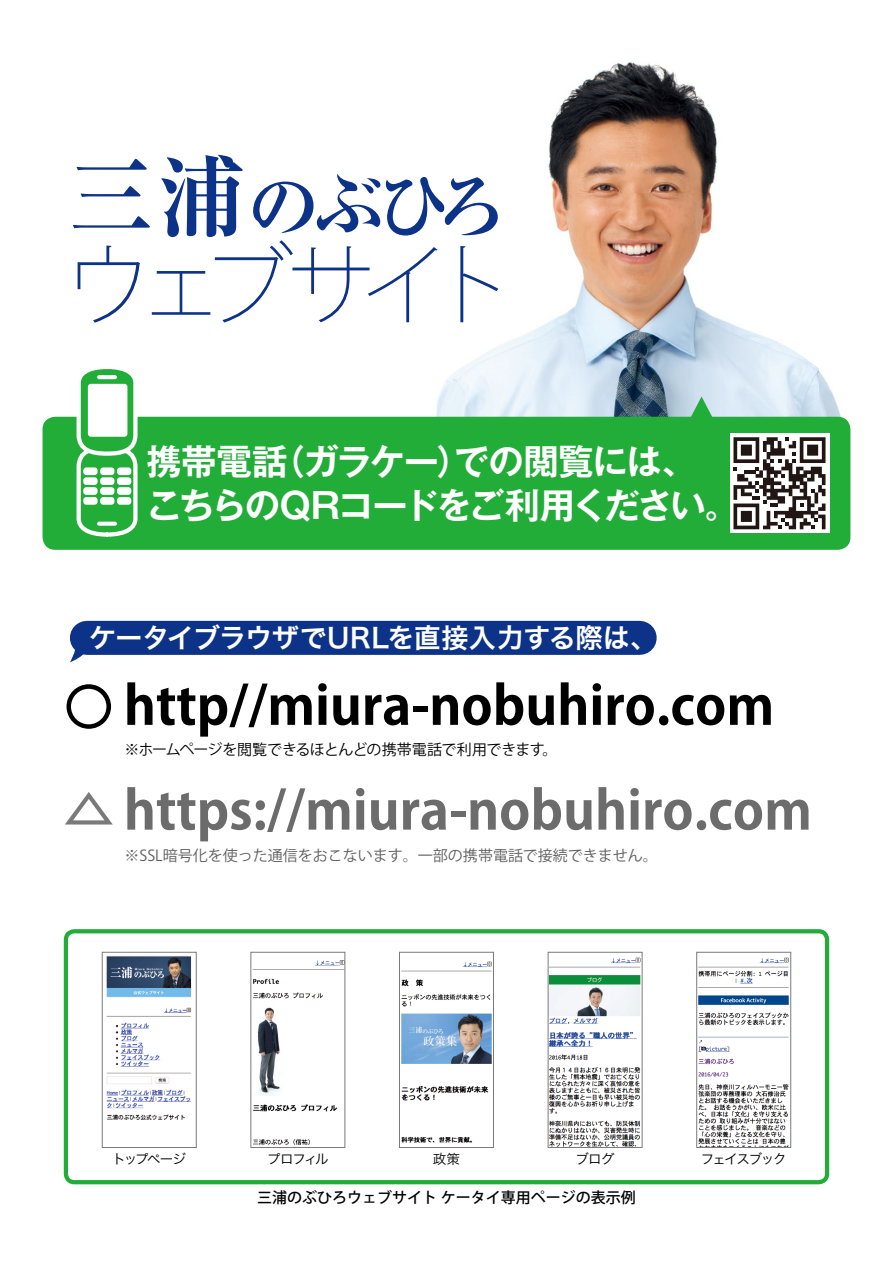
<style>
.page{position:relative;width:893px;height:1263px;background:#fff}
.page>*{position:absolute;margin:0;border:0;box-sizing:border-box;transform-origin:0 0}
.t1{font:200 88.5px "Koz Go Pr 6 N";letter-spacing:-.17em;color:#0c3388}
.t2{font:700 73.5px "Ryumin Pr 6 N";color:#0c3388}
.t3{font:700 52.8px "Koz Go Pro";color:#6d6c6c}
.t4{font:700 52.8px "Koz Go Pro";color:#000}
.t5{font:700 35.4px/43.7px "Gothic MB101 Pr 6 N De";letter-spacing:-.045em;color:#fff}
.t6{font:27px "Hira Kaku Pro N W6";letter-spacing:-.01em;color:#fff}
.t7{font:15px "Koz Go Pr 6 N";color:#615f5f}
.t8{font:15px "Koz Go Pr 6 N";letter-spacing:-.035em;color:#000}
.t9{font:500 15px "Koz Go Pr 6 N";color:#000}
.t10{font:13.5px "Hira Kaku Pro N W3";letter-spacing:-.1em;color:#000}
.s1{font-stretch:expanded;font-size:89.7px}
.s2{font-family:"Rodin Pro N UB";font-weight:400;font-size:49.95px}
.s3{font-family:"Rodin Pro N UB";font-weight:400;font-size:49.95px;color:#7b7a7b}
</style>
<div class="page">
<svg style="left:70px;top:636px;width:17px;height:26px"></svg>
<div style="left:87px;top:621px;width:553px;height:34px;background:#0c3388"></div>
<svg style="left:421px;top:49px;width:446px;height:387px"></svg>
<img style="left:421px;top:49px;width:397px;height:291px">
<img style="left:818px;top:49px;width:49px;height:387px">
<img style="left:421px;top:339px;width:16px;height:78px">
<img style="left:718px;top:339px;width:100px;height:78px">
<div style="left:43px;top:417px;width:807px;height:133px;background:#22ac38;border-radius:13px"></div>
<img style="left:106px;top:956px;width:86px;height:164px">
<div style="left:102px;top:952px;width:94px;height:196px;border:1px solid #7b7a7b"></div>
<img style="left:253px;top:960px;width:90px;height:185px">
<div style="left:251px;top:952px;width:94px;height:196px;border:1px solid #7b7a7b"></div>
<img style="left:401px;top:961px;width:91px;height:182px">
<div style="left:399px;top:952px;width:95px;height:196px;border:1px solid #7b7a7b"></div>
<img style="left:550px;top:957px;width:90px;height:189px">
<div style="left:548px;top:952px;width:94px;height:196px;border:1px solid #7b7a7b"></div>
<img style="left:698px;top:957px;width:91px;height:189px">
<div style="left:696px;top:952px;width:95px;height:196px;border:1px solid #7b7a7b"></div>
<svg style="left:689px;top:396px;width:25px;height:21px"></svg>
<svg style="left:74px;top:369px;width:66px;height:168px"></svg>
<div style="left:88px;top:384px;width:39px;height:53px;background:#fff;border-radius:3px"></div>
<svg style="left:97px;top:375px;width:20px;height:4px"></svg>
<svg style="left:97px;top:522px;width:20px;height:4px"></svg>
<div style="left:100px;top:467px;width:14px;height:8px;background:#fff;border-radius:3px"></div>
<div style="left:117px;top:467px;width:14px;height:8px;background:#fff;border-radius:3px"></div>
<div style="left:100px;top:477px;width:14px;height:8px;background:#fff;border-radius:3px"></div>
<div style="left:117px;top:477px;width:14px;height:8px;background:#fff;border-radius:3px"></div>
<div style="left:100px;top:487px;width:14px;height:8px;background:#fff;border-radius:3px"></div>
<div style="left:117px;top:487px;width:14px;height:8px;background:#fff;border-radius:3px"></div>
<div style="left:100px;top:497px;width:14px;height:8px;background:#fff;border-radius:3px"></div>
<div style="left:117px;top:497px;width:14px;height:8px;background:#fff;border-radius:3px"></div>
<div style="left:83px;top:467px;width:15px;height:8px;background:#fff;border-radius:3px"></div>
<div style="left:83px;top:477px;width:15px;height:8px;background:#fff;border-radius:3px"></div>
<div style="left:83px;top:487px;width:15px;height:8px;background:#fff;border-radius:3px"></div>
<div style="left:83px;top:497px;width:15px;height:8px;background:#fff;border-radius:3px"></div>
<div style="left:730px;top:434px;width:99px;height:99px;background:#fff"></div>
<svg style="left:733px;top:437px;width:92px;height:92px"></svg>
<div style="left:64px;top:929px;width:765px;height:255px;border:4px solid #22ac38;border-radius:9px"></div>
<h2 class="t2" style="left:67px;top:148px;width:443px"><span class="s1">三浦</span>のぶひろ</h2>
<h1 class="t1" style="left:64px;top:236px;width:454px">ウェブサイト</h1>
<h3 class="t5" style="left:146px;top:438px;width:595px">携帯電話（ガラケー）での閲覧には、こちらのQRコードをご利用ください。</h3>
<h3 class="t6" style="left:89px;top:613px;width:570px">ケータイブラウザでURLを直接入力する際は、</h3>
<h3 class="t4" style="left:64px;top:671px;width:712px"><span class="s2">○</span> http//miura-nobuhiro.com</h3>
<p class="t8" style="left:124px;top:741px;width:434px">※ホームページを閲覧できるほとんどの携帯電話で利用できます。</p>
<h3 class="t3" style="left:64px;top:776px;width:750px"><span class="s3">△</span> https://miura-nobuhiro.com</h3>
<p class="t7" style="left:124px;top:847px;width:535px">※SSL暗号化を使った通信をおこないます。一部の携帯電話で接続できません。</p>
<p class="t10" style="left:112px;top:1147px;width:75px">トップページ</p>
<p class="t10" style="left:267px;top:1147px;width:63px">プロフィル</p>
<p class="t10" style="left:433px;top:1147px;width:29px">政策</p>
<p class="t10" style="left:576px;top:1147px;width:40px">ブログ</p>
<p class="t10" style="left:701px;top:1147px;width:87px">フェイスブック</p>
<p class="t9" style="left:257px;top:1189px;width:380px">三浦のぶひろウェブサイト ケータイ専用ページの表示例</p>
</div>
